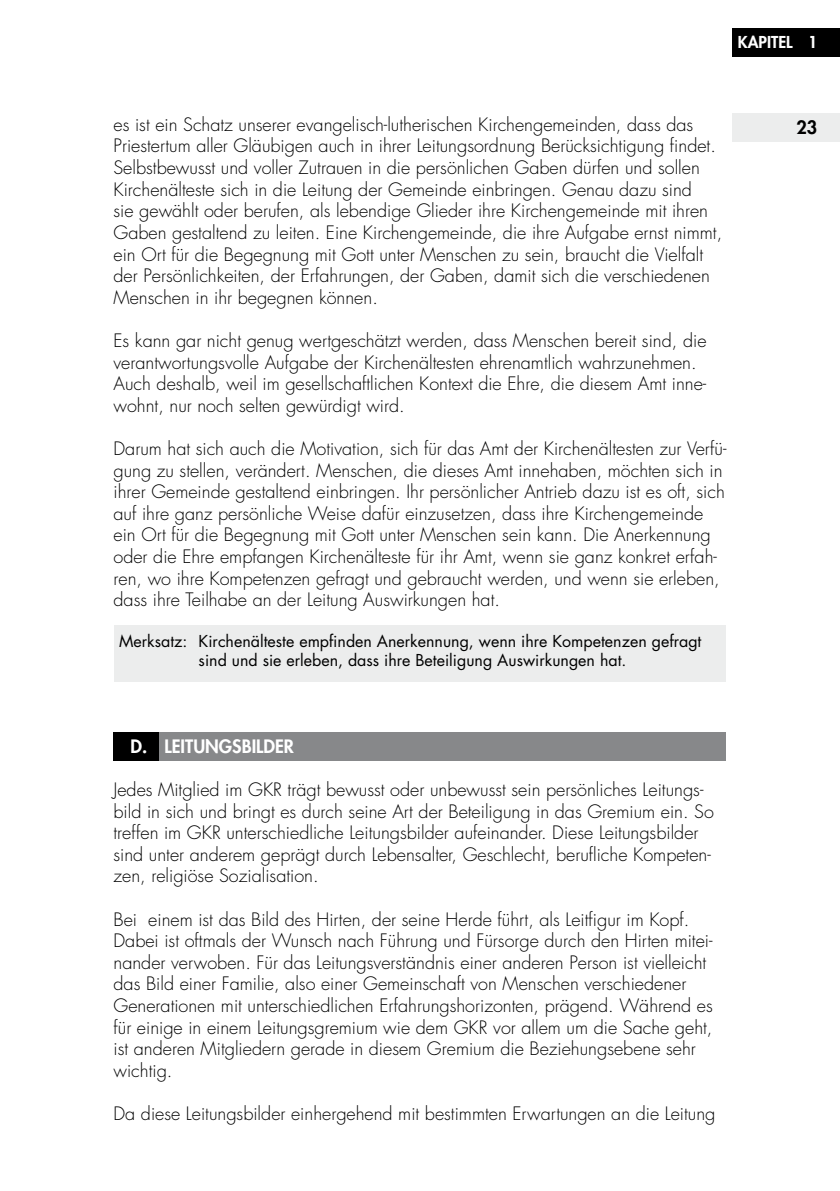
<style>
.page{position:relative;width:840px;height:1191px;background:#fff}
.page>*{position:absolute;margin:0;border:0;box-sizing:border-box;transform-origin:0 0}
.t1{font:300 18px/21.6px "Futura";color:#000}
.t2{font:800 18px "Futura";color:#fff}
.t3{font:800 18px "Futura";color:#000}
.t4{font:16px/19.2px "Futura";color:#000;text-align:center}
.t5{font:800 16px "Futura";color:#fff}
</style>
<div class="page">
<div style="left:731px;top:113px;width:108px;height:29px;background:#eceded"></div>
<div style="left:113px;top:732px;width:613px;height:28px;background:#87888a"></div>
<div style="left:113px;top:732px;width:46px;height:28px;background:#000"></div>
<div style="left:113px;top:625px;width:613px;height:57px;background:#eceded"></div>
<div style="left:731px;top:28px;width:108px;height:29px;background:#000"></div>
<p class="t5" style="left:737px;top:32px;width:81px">KAPITEL 1</p>
<p class="t1" style="left:113px;top:114px;width:581px">es ist ein Schatz unserer evangelisch-lutherischen Kirchengemeinden, dass das</p>
<p class="t3" style="left:796px;top:115px;width:22px">23</p>
<p class="t1" style="left:113px;top:135px;width:610px">Priestertum aller Gläubigen auch in ihrer Leitungsordnung Berücksichtigung findet.<br>Selbstbewusst und voller Zutrauen in die persönlichen Gaben dürfen und sollen Kirchenälteste sich in die Leitung der Gemeinde einbringen. Genau dazu sind<br>sie gewählt oder berufen, als lebendige Glieder ihre Kirchengemeinde mit ihren Gaben gestaltend zu leiten. Eine Kirchengemeinde, die ihre Aufgabe ernst nimmt, ein Ort für die Begegnung mit Gott unter Menschen zu sein, braucht die Vielfalt der Persönlichkeiten, der Erfahrungen, der Gaben, damit sich die verschiedenen Menschen in ihr begegnen können.</p>
<p class="t1" style="left:113px;top:330px;width:594px">Es kann gar nicht genug wertgeschätzt werden, dass Menschen bereit sind, die verantwortungsvolle Aufgabe der Kirchenältesten ehrenamtlich wahrzunehmen.<br>Auch deshalb, weil im gesellschaftlichen Kontext die Ehre, die diesem Amt inne&shy;wohnt, nur noch selten gewürdigt wird.</p>
<p class="t1" style="left:113px;top:438px;width:614px">Darum hat sich auch die Motivation, sich für das Amt der Kirchenältesten zur Verfü&shy;gung zu stellen, verändert. Menschen, die dieses Amt innehaben, möchten sich in ihrer Gemeinde gestaltend einbringen. Ihr persönlicher Antrieb dazu ist es oft, sich auf ihre ganz persönliche Weise dafür einzusetzen, dass ihre Kirchengemeinde ein Ort für die Begegnung mit Gott unter Menschen sein kann. Die Anerkennung oder die Ehre empfangen Kirchenälteste für ihr Amt, wenn sie ganz konkret erfah&shy;ren, wo ihre Kompetenzen gefragt und gebraucht werden, und wenn sie erleben, dass ihre Teilhabe an der Leitung Auswirkungen hat.</p>
<p class="t4" style="left:119px;top:631px;width:583px">Merksatz: Kirchenälteste empfinden Anerkennung, wenn ihre Kompetenzen gefragt sind und sie erleben, dass ihre Beteiligung Auswirkungen hat.</p>
<p class="t2" style="left:130px;top:734px;width:161px">D. LEITUNGSBILDER</p>
<p class="t1" style="left:113px;top:778px;width:601px">Jedes Mitglied im GKR trägt bewusst oder unbewusst sein persönliches Leitungs&shy;bild in sich und bringt es durch seine Art der Beteiligung in das Gremium ein. So treffen im GKR unterschiedliche Leitungsbilder aufeinander. Diese Leitungsbilder sind unter anderem geprägt durch Lebensalter, Geschlecht, berufliche Kompeten&shy;zen, religiöse Sozialisation.</p>
<p class="t1" style="left:113px;top:908px;width:600px">Bei einem ist das Bild des Hirten, der seine Herde führt, als Leitfigur im Kopf.<br>Dabei ist oftmals der Wunsch nach Führung und Fürsorge durch den Hirten mitei&shy;nander verwoben. Für das Leitungsverständnis einer anderen Person ist vielleicht das Bild einer Familie, also einer Gemeinschaft von Menschen verschiedener Generationen mit unterschiedlichen Erfahrungshorizonten, prägend. Während es für einige in einem Leitungsgremium wie dem GKR vor allem um die Sache geht, ist anderen Mitgliedern gerade in diesem Gremium die Beziehungsebene sehr wichtig.</p>
<p class="t1" style="left:113px;top:1102px;width:603px">Da diese Leitungsbilder einhergehend mit bestimmten Erwartungen an die Leitung</p>
</div>
